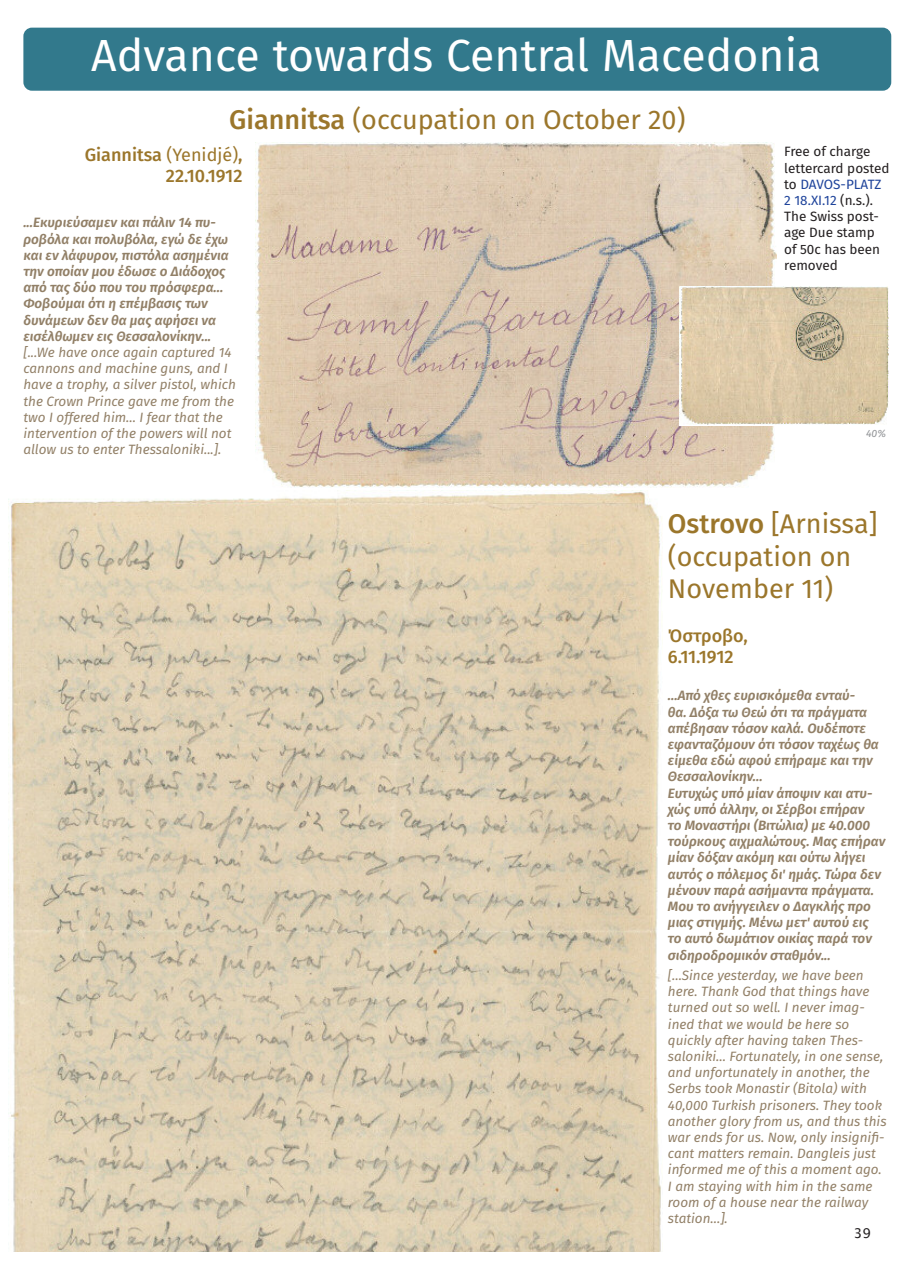
<style>
.page{position:relative;width:914px;height:1263px;background:#fff}
.page>*{position:absolute;margin:0;border:0;box-sizing:border-box;transform-origin:0 0}
.t1{font:45px "Fira Sans";color:#fff}
.t2{font:27px/32.4px "Fira Sans";color:#9b762b}
.t3{font:500 18px/21.6px "Fira Sans";color:#9b762b;text-align:right}
.t4{font:italic 600 13.5px/16.2px "Fira Sans";color:#928067}
.t5{font:italic 13.5px/16.2px "Fira Sans";color:#928067}
.t6{font:13.5px/16.2px "Fira Sans";color:#231f20}
.t7{font:13.5px "Lucida Grande";color:#231f20}
.t8{font:italic 10.5px "Fira Sans";color:#939598}
.s1{font-weight:500}
.s2{font-weight:400}
.s3{color:#1f449b}
</style>
<div class="page">
<div style="left:23px;top:28px;width:868px;height:63px;background:#32798c;border-radius:9px"></div>
<img style="left:10px;top:490px;width:652px;height:761px">
<img style="left:255px;top:142px;width:521px;height:346px">
<img style="left:679px;top:286px;width:209px;height:140px">
<h1 class="t1" style="left:91px;top:38px;width:731px">Advance towards Central Macedonia</h1>
<h2 class="t2" style="left:229px;top:106px;width:457px"><span class="s1">Giannitsa</span> (occupation on October 20)</h2>
<h3 class="t3" style="left:85px;top:145px;width:159px">Giannitsa <span class="s2">(Yenidjé)</span>,<br>22.10.1912</h3>
<p class="t4" style="left:23px;top:216px;width:207px">...Εκυριεύσαμεν και πάλιν 14 πυ&shy;ροβόλα και πολυβόλα, εγώ δε έχω και εν λάφυρον, πιστόλα ασημένια την οποίαν μου έδωσε ο Διάδοχος από τας δύο που του πρόσφερα...<br>Φοβούμαι ότι η επέμβασις των δυνάμεων δεν θα μας αφήσει να εισέλθωμεν εις Θεσσαλονίκην...</p>
<p class="t5" style="left:23px;top:345px;width:214px">[...We have once again captured 14 cannons and machine guns, and I have a trophy, a silver pistol, which the Crown Prince gave me from the two I offered him... I fear that the intervention of the powers will not allow us to enter Thessaloniki...].</p>
<p class="t6" style="left:784px;top:145px;width:107px">Free of charge lettercard posted to <span class="s3">DAVOS-PLATZ<br>2 18.XI.12</span> (n.s.).<br>The Swiss post&shy;age Due stamp of 50c has been removed</p>
<p class="t8" style="left:866px;top:429px;width:21px">40%</p>
<h2 class="t2" style="left:668px;top:510px;width:211px"><span class="s1">Ostrovo</span> [Arnissa] (occupation on<br>November 11)</h2>
<h3 class="t3" style="left:668px;top:626px;width:81px;text-align:left">Όστροβο,<br>6.11.1912</h3>
<p class="t4" style="left:668px;top:689px;width:219px">...Από χθες ευρισκόμεθα ενταύ-<br>θα. Δόξα τω Θεώ ότι τα πράγματα απέβησαν τόσον καλά. Ουδέποτε εφανταζόμουν ότι τόσον ταχέως θα είμεθα εδώ αφού επήραμε και την<br>Θεσσαλονίκην...<br>Ευτυχώς υπό μίαν άποψιν και ατυ&shy;χώς υπό άλλην, οι Σέρβοι επήραν<br>το Μοναστήρι (Βιτώλια) με 40.000 τούρκους αιχμαλώτους. Μας επήραν μίαν δόξαν ακόμη και ούτω λήγει αυτός ο πόλεμος δι' ημάς. Τώρα δεν μένουν παρά ασήμαντα πράγματα.<br>Μου το ανήγγειλεν ο Δαγκλής προ μιας στιγμής. Μένω μετ' αυτού εις το αυτό δωμάτιον οικίας παρά τον σιδηροδρομικόν σταθμόν...</p>
<p class="t5" style="left:668px;top:968px;width:220px">[...Since yesterday, we have been here. Thank God that things have turned out so well. I never imag&shy;ined that we would be here so quickly after having taken Thes&shy;saloniki... Fortunately, in one sense, and unfortunately in another, the<br>Serbs took Monastir (Bitola) with<br>40,000 Turkish prisoners. They took another glory from us, and thus this war ends for us. Now, only insignifi&shy;cant matters remain. Dangleis just informed me of this a moment ago.<br>I am staying with him in the same room of a house near the railway station...].</p>
<p class="t7" style="left:853px;top:1225px;width:19px">39</p>
</div>
